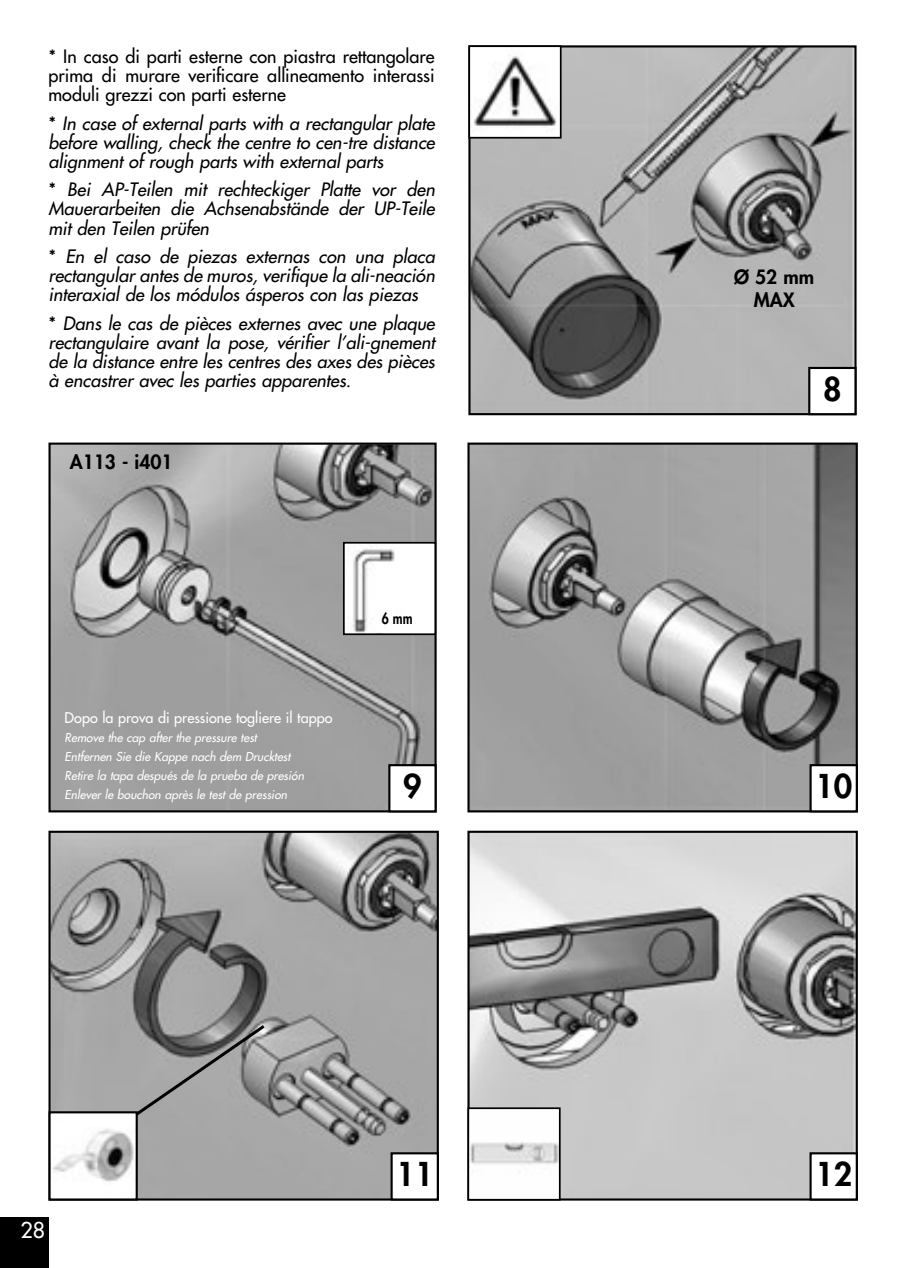
<style>
.page{position:relative;width:906px;height:1268px;background:#fff}
.page>*{position:absolute;margin:0;border:0;box-sizing:border-box;transform-origin:0 0}
.t1{font:800 31.8px "Futura Std";color:#000}
.t2{font:500 21.3px "Futura Std";color:#fff}
.t3{font:800 19.2px/23.1px "Futura Std";color:#000;text-align:center}
.t4{font:italic 500 18px/19.2px "Futura Std";color:#000;text-align:justify}
.t5{font:500 18px/19.2px "Futura Std";color:#000;text-align:justify}
.t6{font:800 15.3px "Futura Std";color:#000;scale:.8 1}
.t7{font:500 14.4px "Futura Std";color:#fff}
.t8{font:italic 500 12px/19.2px "Futura Std";color:#fff}
.s1{font-style:normal}
</style>
<div class="page">
<div style="left:0;top:1217px;width:48px;height:50px;background:#000"></div>
<img style="left:471px;top:48px;width:382px;height:364px">
<div style="left:468px;top:45px;width:388px;height:370px;border:2px solid #000"></div>
<div style="left:809px;top:368px;width:46px;height:46px;background:#fff"></div>
<div style="left:808px;top:367px;width:48px;height:48px;border:2px solid #000"></div>
<img style="left:471px;top:48px;width:87px;height:87px">
<div style="left:468px;top:45px;width:93px;height:93px;border:2px solid #000"></div>
<img style="left:470px;top:445px;width:385px;height:364px">
<div style="left:467px;top:442px;width:391px;height:370px;border:2px solid #000"></div>
<div style="left:810px;top:765px;width:46px;height:46px;background:#fff"></div>
<div style="left:809px;top:764px;width:49px;height:48px;border:2px solid #000"></div>
<img style="left:51px;top:445px;width:382px;height:364px">
<div style="left:48px;top:442px;width:388px;height:370px;border:2px solid #000"></div>
<div style="left:389px;top:765px;width:46px;height:46px;background:#fff"></div>
<div style="left:388px;top:764px;width:48px;height:48px;border:2px solid #000"></div>
<img style="left:346px;top:545px;width:87px;height:87px">
<div style="left:343px;top:542px;width:93px;height:93px;border:2px solid #000"></div>
<img style="left:470px;top:833px;width:385px;height:364px">
<div style="left:467px;top:830px;width:391px;height:370px;border:2px solid #000"></div>
<div style="left:810px;top:1152px;width:46px;height:47px;background:#fff"></div>
<div style="left:809px;top:1151px;width:49px;height:49px;border:2px solid #000"></div>
<img style="left:51px;top:833px;width:385px;height:364px">
<div style="left:48px;top:830px;width:391px;height:370px;border:2px solid #000"></div>
<div style="left:391px;top:1152px;width:47px;height:47px;background:#fff"></div>
<div style="left:390px;top:1151px;width:49px;height:49px;border:2px solid #000"></div>
<svg style="left:78px;top:1021px;width:190px;height:135px;background:#9c9c9c"></svg>
<img style="left:51px;top:1113px;width:84px;height:84px">
<div style="left:48px;top:1110px;width:90px;height:90px;border:2px solid #000"></div>
<img style="left:470px;top:1110px;width:87px;height:87px">
<div style="left:467px;top:1107px;width:93px;height:93px;border:2px solid #000"></div>
<p class="t5" style="left:48px;top:47px;width:388px">* In caso di parti esterne con piastra rettangolare prima di murare verificare allineamento interassi moduli grezzi con parti esterne</p>
<p class="t4" style="left:48px;top:114px;width:388px"><span class="s1">*</span> In case of external parts with a rectangular plate before walling, check the centre to cen-tre distance alignment of rough parts with external parts</p>
<p class="t4" style="left:48px;top:180px;width:388px"><span class="s1">*</span> Bei AP-Teilen mit rechteckiger Platte vor den Mauerarbeiten die Achsenabstände der UP-Teile mit den Teilen prüfen</p>
<p class="t4" style="left:48px;top:247px;width:388px"><span class="s1">*</span> En el caso de piezas externas con una placa rectangular antes de muros, verifique la ali-neación interaxial de los módulos ásperos con las piezas</p>
<p class="t4" style="left:48px;top:313px;width:388px"><span class="s1">*</span> Dans le cas de pièces externes avec une plaque rectangulaire avant la pose, vérifier l’ali-gnement de la distance entre les centres des axes des pièces à encastrer avec les parties apparentes.</p>
<p class="t3" style="left:70px;top:450px;width:104px">A113 - i401</p>
<p class="t6" style="left:382px;top:609px;width:40px">6 mm</p>
<p class="t3" style="left:734px;top:265px;width:82px">Ø 52 mm<br>MAX</p>
<h1 class="t1" style="left:823px;top:369px;width:20px">8</h1>
<p class="t7" style="left:65px;top:708px;width:269px">Dopo la prova di pressione togliere il tappo</p>
<p class="t8" style="left:65px;top:727px;width:241px">Remove the cap after the pressure test Entfernen Sie die Kappe nach dem Drucktest Retire la tapa después de la prueba de presión Enlever le bouchon après le test de pression</p>
<h1 class="t1" style="left:403px;top:766px;width:20px">9</h1>
<h1 class="t1" style="left:815px;top:766px;width:38px">10</h1>
<p class="t2" style="left:21px;top:1216px;width:26px">28</p>
<h1 class="t1" style="left:396px;top:1154px;width:38px">11</h1>
<h1 class="t1" style="left:815px;top:1154px;width:38px">12</h1>
</div>
